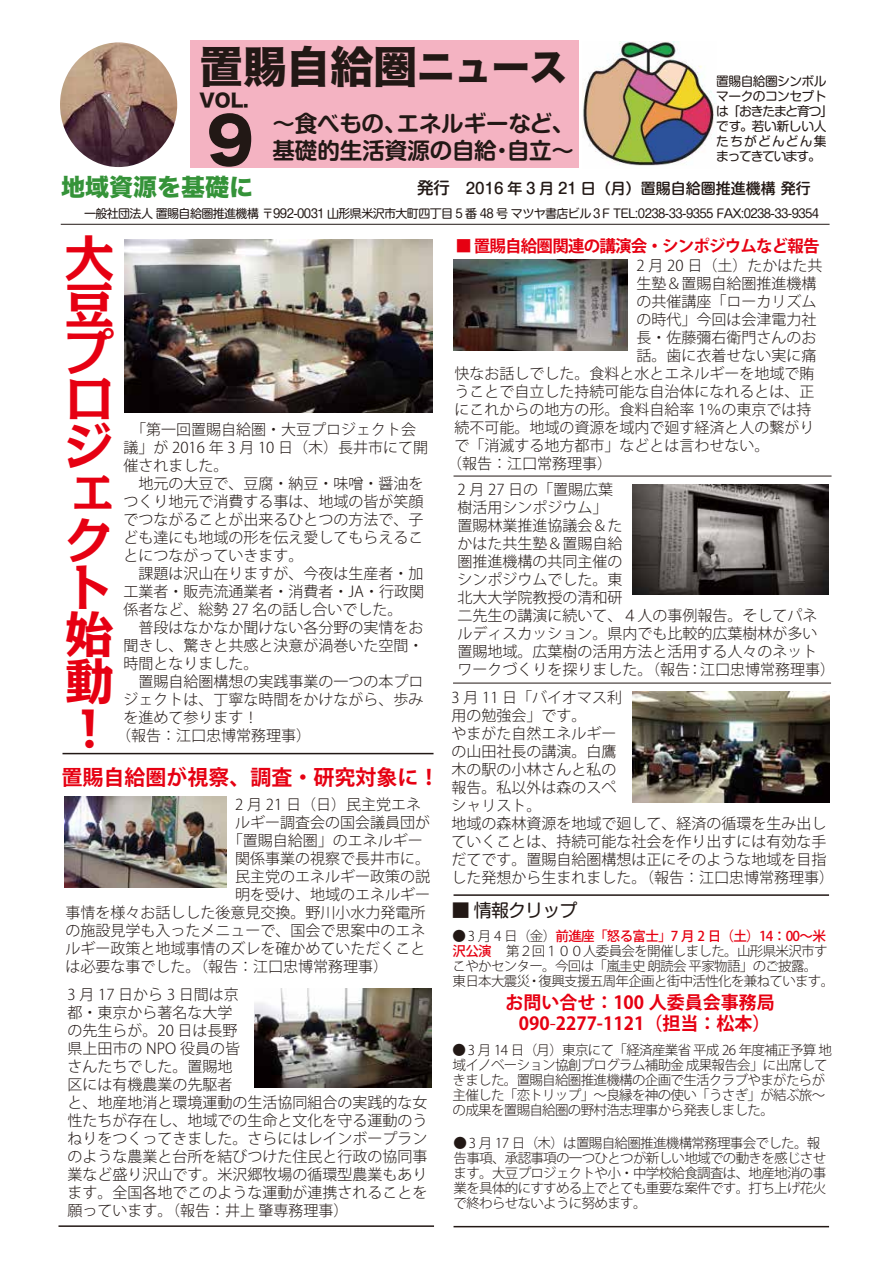
<style>
.page{position:relative;width:893px;height:1263px;background:#fff}
.page>*{position:absolute;margin:0;border:0;box-sizing:border-box;transform-origin:0 0}
.t1{font:61.5px "Hira Kaku Std W8";color:#221815}
.t2{font:700 49.5px/47.1px "Kakumin Pro";color:#e60012;text-align:justify}
.t3{font:43.5px "Hira Kaku Std W8";color:#221815}
.t4{font:24px "Hira Kaku Std W8";color:#359339}
.t5{font:700 22.5px/27px "Shin M Go Pro De";color:#221815}
.t6{font:700 21px "Koz Go Pr 6 N";color:#e60012}
.t7{font:700 18px/21px "Koz Go Pr 6 N";color:#e60012;text-align:center}
.t8{font:18px "Shin M Go Pro";letter-spacing:-.05em;color:#221815}
.t9{font:18px "Hira Kaku Std W8";color:#221815}
.t10{font:700 16.5px "Koz Go Pr 6 N";letter-spacing:-.05em;color:#e60012}
.t11{font:500 16.5px "Shin M Go Pro";color:#221815}
.t12{font:300 15px/18px "Koz Go Pr 6 N";color:#221815}
.t13{font:500 15px "Shin M Go Pro";color:#221815}
.t14{font:300 13.5px/15px "Koz Go Pr 6 N";letter-spacing:-.05em;color:#221815}
.t15{font:12.75px/15px "Shin M Go Pro";letter-spacing:-.045em;color:#221815}
.t16{font:12px "Shin M Go Pro";letter-spacing:-.05em;color:#221815}
.s1{font-size:37.5px}
.s2{font-weight:500;color:#e60012}
.s3{font-weight:400}
</style>
<div class="page">
<div style="left:191px;top:40px;width:388px;height:128px;background:#f4b3c2"></div>
<img style="left:60px;top:42px;width:117px;height:125px">
<img style="left:582px;top:41px;width:135px;height:125px">
<hr style="left:61px;top:224px;width:769px;height:1px;background:#221815">
<img style="left:124px;top:240px;width:308px;height:173px">
<hr style="left:453px;top:1226px;width:376px;height:1px;background:#221815">
<hr style="left:63px;top:753px;width:370px;height:1px;background:#221815">
<img style="left:64px;top:797px;width:162px;height:91px">
<img style="left:254px;top:988px;width:177px;height:99px">
<hr style="left:58px;top:1225px;width:376px;height:2px;background:#221815">
<img style="left:453px;top:260px;width:174px;height:90px">
<img style="left:633px;top:484px;width:195px;height:110px">
<img style="left:632px;top:692px;width:197px;height:110px">
<hr style="left:453px;top:476px;width:378px;height:1px;background:#221815">
<hr style="left:453px;top:683px;width:378px;height:1px;background:#221815">
<hr style="left:453px;top:894px;width:376px;height:2px;background:#221815">
<h3 class="t3" style="left:200px;top:43px;width:369px">置賜自給圏<span class="s1">ニュース</span></h3>
<p class="t9" style="left:200px;top:90px;width:51px">VOL.</p>
<h1 class="t1" style="left:200px;top:106px;width:63px">９</h1>
<h3 class="t5" style="left:272px;top:107px;width:303px">～食べもの、エネルギーなど、基礎的生活資源の自給・自立～</h3>
<h3 class="t4" style="left:61px;top:174px;width:194px">地域資源を基礎に</h3>
<p class="t13" style="left:466px;top:176px;width:346px">2016 年 3 月 21 日（月）置賜自給圏推進機構 発行</p>
<p class="t16" style="left:84px;top:204px;width:737px">一般社団法人 置賜自給圏推進機構 〒992-0031 山形県米沢市大町四丁目 5 番 48 号 マツヤ書店ビル３F TEL:0238-33-9355 FAX:0238-33-9354</p>
<p class="t15" style="left:716px;top:72px;width:118px">置賜自給圏シンボルマークのコンセプトは「おきたまと育つ」です。若い新しい人たちがどんどん集まってきています。</p>
<p class="t11" style="left:417px;top:174px;width:34px">発行</p>
<h2 class="t2" style="left:65px;top:228px;width:51px">大豆プロジェクト始動！</h2>
<p class="t12" style="left:124px;top:421px;width:294px">　「第一回置賜自給圏・大豆プロジェクト会</p>
<p class="t12" style="left:124px;top:439px;width:306px">議」が 2016 年 3 月 10 日（木）長井市にて開</p>
<p class="t12" style="left:124px;top:457px;width:106px">催されました。</p>
<p class="t12" style="left:124px;top:475px;width:301px">　地元の大豆で、豆腐・納豆・味噌・醤油を</p>
<p class="t12" style="left:124px;top:493px;width:301px">つくり地元で消費する事は、地域の皆が笑顔</p>
<p class="t12" style="left:124px;top:511px;width:301px">でつながることが出来るひとつの方法で、子</p>
<p class="t12" style="left:124px;top:529px;width:301px">ども達にも地域の形を伝え愛してもらえるこ</p>
<p class="t12" style="left:124px;top:547px;width:181px">とにつながっていきます。</p>
<p class="t12" style="left:124px;top:565px;width:301px">　課題は沢山在りますが、今夜は生産者・加</p>
<p class="t12" style="left:124px;top:583px;width:302px">工業者・販売流通業者・消費者・JA・行政関</p>
<p class="t12" style="left:124px;top:601px;width:280px">係者など、総勢 27 名の話し合いでした。</p>
<p class="t12" style="left:124px;top:619px;width:301px">　普段はなかなか聞けない各分野の実情をお</p>
<p class="t12" style="left:124px;top:637px;width:301px">聞きし、驚きと共感と決意が渦巻いた空間・</p>
<p class="t12" style="left:124px;top:655px;width:136px">時間となりました。</p>
<p class="t12" style="left:124px;top:673px;width:301px">　置賜自給圏構想の実践事業の一つの本プロ</p>
<p class="t12" style="left:124px;top:691px;width:301px">ジェクトは、丁寧な時間をかけながら、歩み</p>
<p class="t12" style="left:124px;top:709px;width:136px">を進めて参ります！</p>
<p class="t12" style="left:116px;top:727px;width:196px">（報告：江口忠博常務理事）</p>
<h3 class="t6" style="left:62px;top:765px;width:379px">置賜自給圏が視察、調査・研究対象に！</h3>
<p class="t12" style="left:235px;top:796px;width:187px">2 月 21 日（日）民主党エネ</p>
<p class="t12" style="left:235px;top:814px;width:197px">ルギー調査会の国会議員団が</p>
<p class="t12" style="left:228px;top:832px;width:197px">「置賜自給圏」のエネルギー</p>
<p class="t12" style="left:235px;top:850px;width:197px">関係事業の視察で長井市に。</p>
<p class="t12" style="left:235px;top:868px;width:197px">民主党のエネルギー政策の説</p>
<p class="t12" style="left:235px;top:886px;width:197px">明を受け、地域のエネルギー</p>
<p class="t12" style="left:65px;top:904px;width:362px">事情を様々お話しした後意見交換。野川小水力発電所</p>
<p class="t12" style="left:65px;top:922px;width:362px">の施設見学も入ったメニューで、国会で思案中のエネ</p>
<p class="t12" style="left:65px;top:940px;width:362px">ルギー政策と地域事情のズレを確かめていただくこと</p>
<p class="t12" style="left:65px;top:958px;width:324px">は必要な事でした。（報告：江口忠博常務理事）</p>
<p class="t12" style="left:67px;top:985px;width:361px">3 月 17 日から 3 日間は京<br>都・東京から著名な大学<br>の先生らが。20 日は長野<br>県上田市の NPO 役員の皆<br>さんたちでした。置賜地<br>区には有機農業の先駆者<br>と、地産地消と環境運動の生活協同組合の実践的な女性たちが存在し、地域での生命と文化を守る運動のうねりをつくってきました。さらにはレインボープランのような農業と台所を結びつけた住民と行政の協同事業など盛り沢山です。米沢郷牧場の循環型農業もあります。全国各地でこのような運動が連携されることを願っています。（報告：井上 肇専務理事）</p>
<p class="t10" style="left:456px;top:236px;width:366px">■ 置賜自給圏関連の講演会・シンポジウムなど報告</p>
<p class="t12" style="left:637px;top:257px;width:187px">2 月 20 日（土）たかはた共</p>
<p class="t12" style="left:637px;top:275px;width:181px">生塾＆置賜自給圏推進機構</p>
<p class="t12" style="left:637px;top:293px;width:181px">の共催講座「ローカリズム</p>
<p class="t12" style="left:637px;top:311px;width:181px">の時代」今回は会津電力社</p>
<p class="t12" style="left:637px;top:329px;width:181px">長・佐藤彌右衛門さんのお</p>
<p class="t12" style="left:637px;top:347px;width:181px">話。歯に衣着せない実に痛</p>
<p class="t12" style="left:455px;top:365px;width:361px">快なお話しでした。食料と水とエネルギーを地域で賄</p>
<p class="t12" style="left:455px;top:383px;width:361px">うことで自立した持続可能な自治体になれるとは、正</p>
<p class="t12" style="left:455px;top:401px;width:358px">にこれからの地方の形。食料自給率 1％の東京では持</p>
<p class="t12" style="left:455px;top:419px;width:361px">続不可能。地域の資源を域内で廻す経済と人の繋がり</p>
<p class="t12" style="left:455px;top:437px;width:317px">で「消滅する地方都市」などとは言わせない。</p>
<p class="t12" style="left:447px;top:455px;width:166px">（報告：江口常務理事）</p>
<p class="t12" style="left:458px;top:481px;width:379px">2 月 27 日の「置賜広葉<br>樹活用シンポジウム」<br>置賜林業推進協議会＆た<br>かはた共生塾＆置賜自給<br>圏推進機構の共同主催の<br>シンポジウムでした。東<br>北大大学院教授の清和研<br>二先生の講演に続いて、４人の事例報告。そしてパネルディスカッション。県内でも比較的広葉樹林が多い置賜地域。広葉樹の活用方法と活用する人々のネットワークづくりを探りました。（報告：江口忠博常務理事）</p>
<p class="t12" style="left:452px;top:689px;width:384px">3 月 11 日「バイオマス利<br>用の勉強会」です。<br>やまがた自然エネルギー<br>の山田社長の講演。白鷹<br>木の駅の小林さんと私の<br>報告。私以外は森のスペ<br>シャリスト。<br>地域の森林資源を地域で廻して、経済の循環を生み出していくことは、持続可能な社会を作り出すには有効な手だてです。置賜自給圏構想は正にそのような地域を目指した発想から生まれました。（報告：江口忠博常務理事）</p>
<p class="t8" style="left:452px;top:896px;width:149px">■ 情報クリップ 　</p>
<p class="t14" style="left:453px;top:929px;width:383px">● 3 月 4 日（金）<span class="s2">前進座「怒る富士」7 月 2 日（土）14：00～米沢公演</span> 　第２回１００人委員会を開催しました。山形県米沢市すこやかセンター。今回は「嵐圭史 朗読会 平家物語」のご披露。東日本大震災・復興支援五周年企画と街中活性化を兼ねています。</p>
<p class="t7" style="left:505px;top:992px;width:271px">お問い合せ：100 人委員会事務局<br>090<span class="s3">-</span>2277-1121（担当：松本）</p>
<p class="t14" style="left:453px;top:1042px;width:381px">● 3 月 14 日（月）東京にて「経済産業省 平成 26 年度補正予算 地域イノベーション協創プログラム補助金 成果報告会」に出席してきました。置賜自給圏推進機構の企画で生活クラブやまがたらが主催した「恋トリップ」～良縁を神の使い「うさぎ」が結ぶ旅～の成果を置賜自給圏の野村浩志理事から発表しました。</p>
<p class="t14" style="left:454px;top:1135px;width:374px">● 3 月 17 日（木）は置賜自給圏推進機構常務理事会でした。報告事項、承認事項の一つひとつが新しい地域での動きを感じさせます。大豆プロジェクトや小・中学校給食調査は、地産地消の事業を具体的にすすめる上でとても重要な案件です。打ち上げ花火で終わらせないように努めます。</p>
</div>
